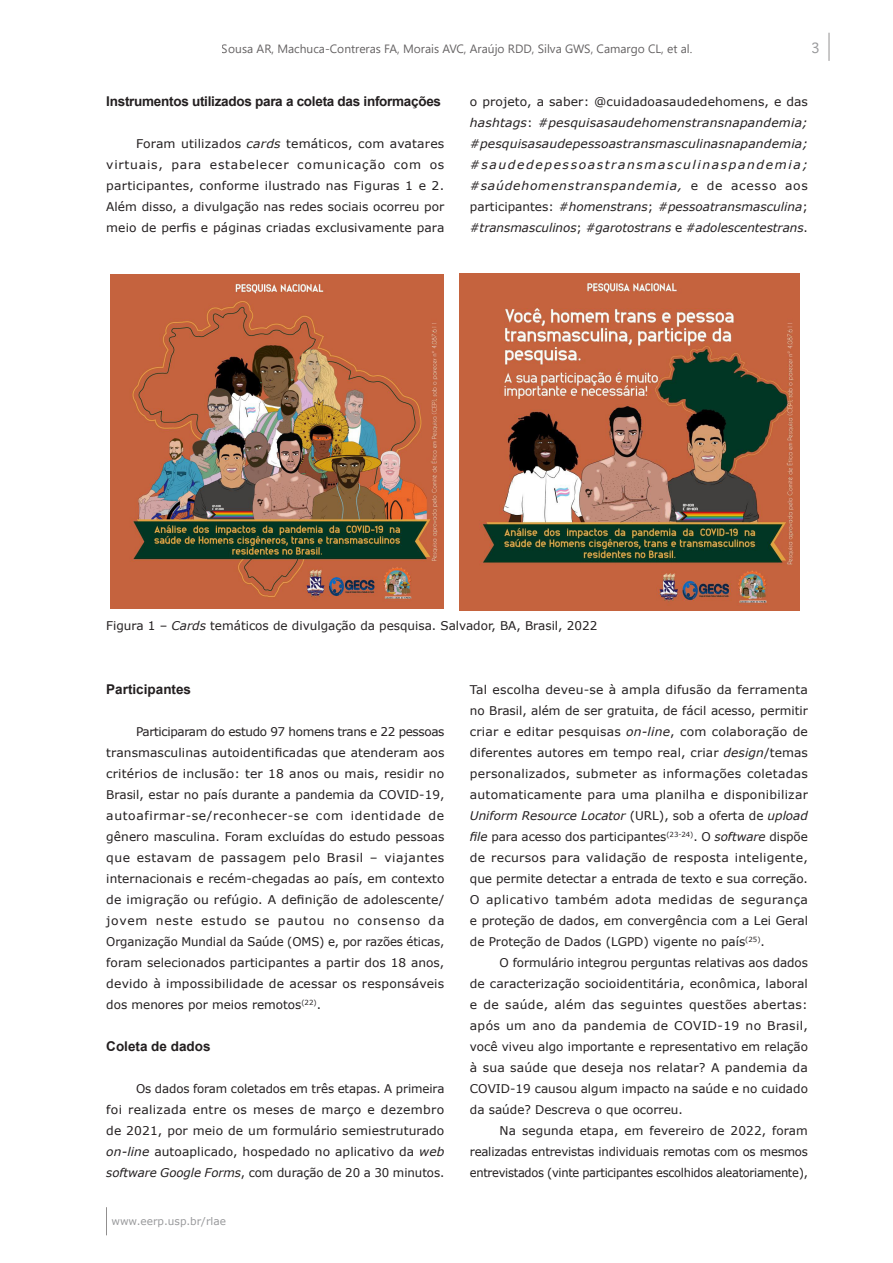
<style>
.page{position:relative;width:893px;height:1263px;background:#fff}
.page>*{position:absolute;margin:0;border:0;box-sizing:border-box;transform-origin:0 0}
.SUB2{font:700 13.5px "Arial";letter-spacing:-.02em;color:#231f20}
.SUB2-2{font:700 13.5px "Arial";color:#231f20}
.t1{font:13.5px "Geneva";color:#6c6d70}
.Texto{font:12px/21px "Verdana";color:#231f20;text-align:justify}
.Texto-2{font:italic 12px/21px "Verdana";color:#231f20;text-align:justify}
.t2{font:12px "Segoe UI";color:#231f20}
.Título_de_figura{font:12px "Verdana";color:#231f20}
.t3{font:10.5px "Verdana";color:#6c6d70}
.s1{font-style:italic}
.s2{font-style:normal}
</style>
<div class="page">
<svg style="left:106px;top:1207px;width:1px;height:28px"></svg>
<svg style="left:829px;top:33px;width:1px;height:28px"></svg>
<img style="left:110px;top:275px;width:334px;height:334px">
<img style="left:460px;top:273px;width:340px;height:337px">
<p class="t2" style="left:222px;top:38px;width:472px">Sousa AR, Machuca-Contreras FA, Morais AVC, Araújo RDD, Silva GWS, Camargo CL, et al.</p>
<p class="t1" style="left:812px;top:40px;width:11px">3</p>
<p class="SUB2" style="left:106px;top:92px;width:336px">Instrumentos utilizados para a coleta das informações</p>
<p class="Texto" style="left:106px;top:133px;width:340px;text-indent:30px">Foram utilizados <span class="s1">cards</span> temáticos, com avatares virtuais, para estabelecer comunicação com os participantes, conforme ilustrado nas Figuras 1 e 2.<br>Além disso, a divulgação nas redes sociais ocorreu por meio de perfis e páginas criadas exclusivamente para</p>
<p class="Texto-2" style="left:470px;top:91px;width:340px"><span class="s2">o projeto, a saber: @cuidadoasaudedehomens, e das </span>hashtags<span class="s2">:</span> #pesquisasaudehomenstransnapandemia; #pesquisasaudepessoastransmasculinasnapandemia; #saudedepessoastransmasculinaspandemia; #saúdehomenstranspandemia, <span class="s2">e de acesso aos participantes:</span> #homenstrans<span class="s2">;</span> #pessoatransmasculina<span class="s2">; </span>#transmasculinos<span class="s2">;</span> #garotostrans <span class="s2">e</span> #adolescentestrans<span class="s2">.</span></p>
<p class="Título_de_figura" style="left:106px;top:618px;width:493px">Figura 1 – <span class="s1">Cards</span> temáticos de divulgação da pesquisa. Salvador, BA, Brasil, 2022</p>
<p class="SUB2-2" style="left:106px;top:680px;width:86px">Participantes</p>
<p class="Texto" style="left:106px;top:721px;width:340px;text-indent:30px">Participaram do estudo 97 homens trans e 22 pessoas transmasculinas autoidentificadas que atenderam aos critérios de inclusão: ter 18 anos ou mais, residir no Brasil, estar no país durante a pandemia da COVID-19, autoafirmar-se/reconhecer-se com identidade de gênero masculina. Foram excluídas do estudo pessoas que estavam de passagem pelo Brasil – viajantes internacionais e recém-chegadas ao país, em contexto de imigração ou refúgio. A definição de adolescente/ jovem neste estudo se pautou no consenso da Organização Mundial da Saúde (OMS) e, por razões éticas, foram selecionados participantes a partir dos 18 anos, devido à impossibilidade de acessar os responsáveis dos menores por meios remotos<sup>(22)</sup>.</p>
<p class="SUB2-2" style="left:106px;top:1037px;width:106px">Coleta de dados</p>
<p class="Texto" style="left:106px;top:1078px;width:340px;text-indent:30px">Os dados foram coletados em três etapas. A primeira foi realizada entre os meses de março e dezembro de 2021, por meio de um formulário semiestruturado <span class="s1">on-line</span> autoaplicado, hospedado no aplicativo da <span class="s1">web software Google Forms</span>, com duração de 20 a 30 minutos.</p>
<p class="t3" style="left:111px;top:1215px;width:116px">www.eerp.usp.br/rlae</p>
<p class="Texto" style="left:470px;top:679px;width:340px">Tal escolha deveu-se à ampla difusão da ferramenta no Brasil, além de ser gratuita, de fácil acesso, permitir criar e editar pesquisas <span class="s1">on-line</span>, com colaboração de diferentes autores em tempo real, criar <span class="s1">design</span>/temas personalizados, submeter as informações coletadas automaticamente para uma planilha e disponibilizar <span class="s1">Uniform Resource Locator</span> (URL), sob a oferta de <span class="s1">upload file</span> para acesso dos participantes<sup>(23-24)</sup>. O <span class="s1">software</span> dispõe de recursos para validação de resposta inteligente, que permite detectar a entrada de texto e sua correção.<br>O aplicativo também adota medidas de segurança e proteção de dados, em convergência com a Lei Geral de Proteção de Dados (LGPD) vigente no país<sup>(25)</sup>.</p>
<p class="Texto" style="left:470px;top:952px;width:340px;text-indent:30px">O formulário integrou perguntas relativas aos dados de caracterização socioidentitária, econômica, laboral e de saúde, além das seguintes questões abertas: após um ano da pandemia de COVID-19 no Brasil, você viveu algo importante e representativo em relação à sua saúde que deseja nos relatar? A pandemia da COVID-19 causou algum impacto na saúde e no cuidado da saúde? Descreva o que ocorreu.</p>
<p class="Texto" style="left:470px;top:1120px;width:340px;text-indent:30px">Na segunda etapa, em fevereiro de 2022, foram realizadas entrevistas individuais remotas com os mesmos entrevistados (vinte participantes escolhidos aleatoriamente),</p>
</div>
